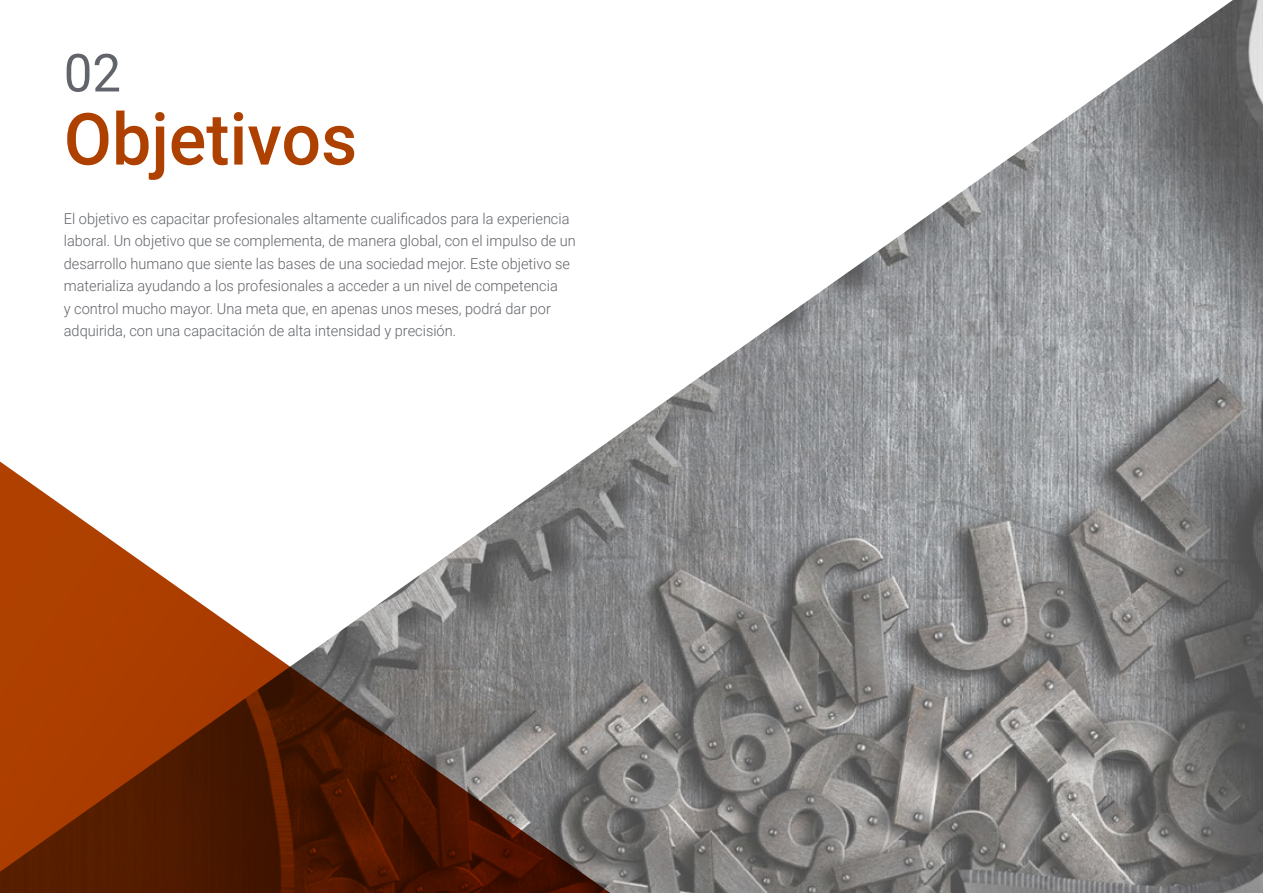
<style>
.page{position:relative;width:1263px;height:893px;background:#fff}
.page>*{position:absolute;margin:0;border:0;box-sizing:border-box;transform-origin:0 0}
.t1{font:500 72px "Roboto";color:#ae4000}
.t2{font:52.5px "Roboto";color:#61646a}
.t3{font:300 15px/22.5px "Roboto";color:#61646a}
</style>
<div class="page">
<img style="left:602px;top:0;width:661px;height:893px">
<svg style="left:0;top:446px;width:640px;height:447px"></svg>
<h2 class="t2" style="left:64px;top:36px;width:59px">02</h2>
<h1 class="t1" style="left:64px;top:89px;width:295px">Objetivos</h1>
<p class="t3" style="left:64px;top:207px;width:514px">El objetivo es capacitar profesionales altamente cualificados para la experiencia laboral. Un objetivo que se complementa, de manera global, con el impulso de un desarrollo humano que siente las bases de una sociedad mejor. Este objetivo se materializa ayudando a los profesionales a acceder a un nivel de competencia<br>y control mucho mayor. Una meta que, en apenas unos meses, podrá dar por adquirida, con una capacitación de alta intensidad y precisión.</p>
</div>
